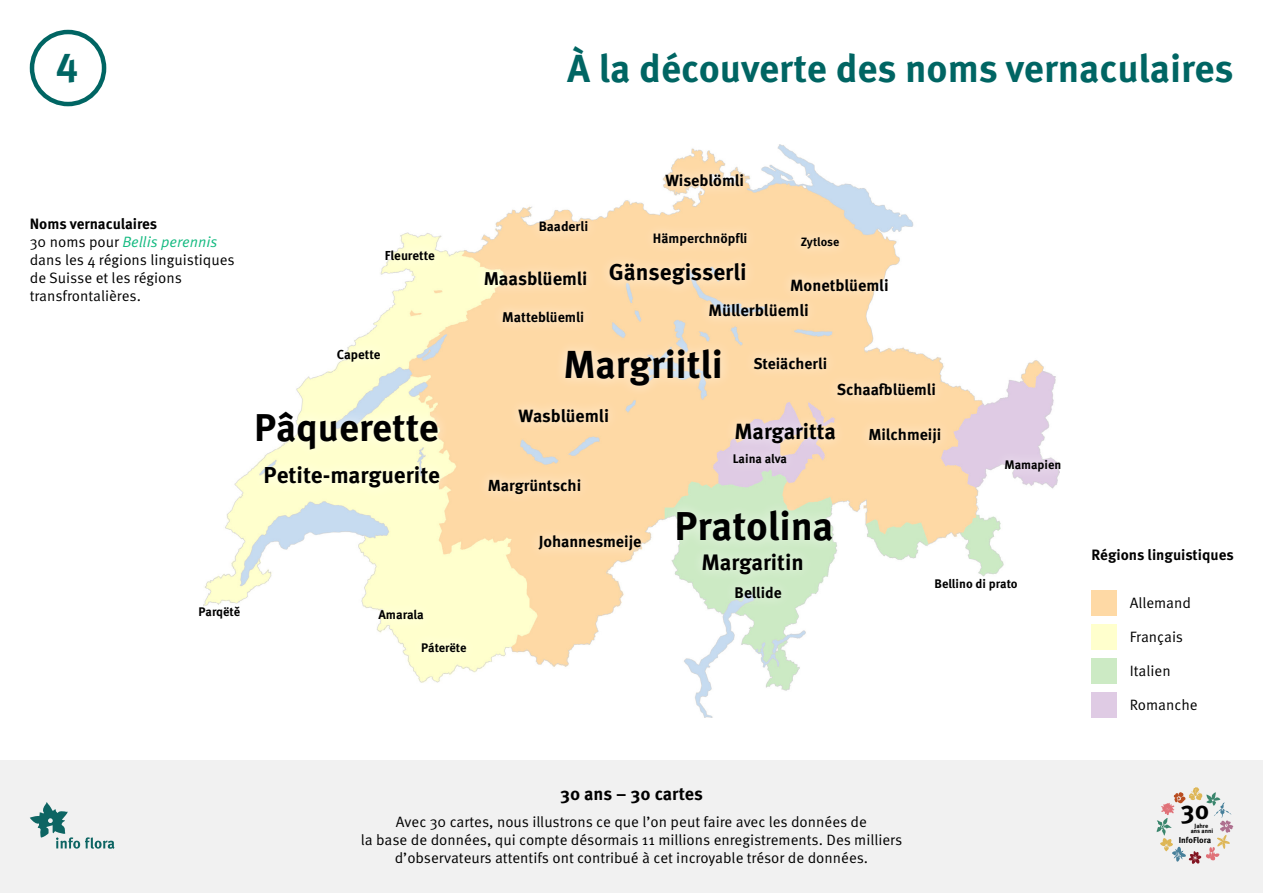
<style>
.page{position:relative;width:1263px;height:893px;background:#fff}
.page>*{position:absolute;margin:0;border:0;box-sizing:border-box;transform-origin:0 0}
.t1{font:700 40.5px "Meta Pro";color:#006563}
.t2{font:700 40.2px "Meta Pro";color:#000}
.t3{font:700 39px "Meta Pro";color:#006563}
.t4{font:700 39px "Meta Pro";color:#000}
.t5{font:700 38.7px "Meta Pro";color:#000}
.t6{font:700 25.8px "Meta Pro";color:#000}
.t7{font:700 23.1px "Meta Pro";color:#000}
.t8{font:700 22.95px "Meta Pro";color:#000}
.t9{font:700 22.35px "Meta Pro";color:#000}
.t10{font:700 22.05px "Meta Pro";letter-spacing:-.005em;color:#000}
.t11{font:700 18px "Meta Pro";color:#000}
.t12{font:700 17.7px "Meta Pro";letter-spacing:-.005em;color:#000}
.t13{font:700 16.5px "Meta Pro";color:#000}
.t14{font:700 16.2px "Meta Pro";color:#000}
.t15{font:700 16.05px "Meta Pro";color:#000}
.t16{font:700 15.9px "Meta Pro";color:#000}
.t17{font:700 15.6px "Meta Pro";color:#000}
.t18{font:700 15.45px "Meta Pro";color:#000}
.t19{font:15px/18px "Meta Pro Norm";color:#000;text-align:center}
.t20{font:700 15px "Meta Pro";color:#000}
.t21{font:15px "Meta Pro Norm Ita";color:#13ba80}
.t22{font:700 14.1px "Meta Pro";color:#000}
.t23{font:700 13.65px "Meta Pro";color:#000}
.t24{font:700 13.05px "Meta Pro";color:#000}
.t25{font:700 12.75px "Meta Pro";letter-spacing:-.005em;color:#000}
.t26{font:700 12.45px "Meta Pro";color:#000}
.t27{font:700 12px "Meta Pro";color:#000}
.t28{font:700 8.4px "Meta Pro";color:#000}
.t29{font:700 6.15px/5.7px "Meta Pro";color:#000;text-align:center}
.s1{font-family:"Meta Pro Norm";color:#000}
</style>
<div class="page">
<div style="left:30px;top:30px;width:76px;height:76px;border:4px solid #006563;border-radius:50%"></div>
<div style="left:0;top:760px;width:1263px;height:133px;background:#f1f1f1"></div>
<img style="left:204px;top:144px;width:854px;height:573px">
<div style="left:554px;top:339px;width:178px;height:58px;background:#fff;opacity:.7"></div>
<div style="left:599px;top:253px;width:157px;height:43px;background:#fff;opacity:.7"></div>
<div style="left:473px;top:261px;width:124px;height:35px;background:#fff;opacity:.7"></div>
<div style="left:780px;top:268px;width:119px;height:34px;background:#fff;opacity:.7"></div>
<div style="left:698px;top:293px;width:121px;height:34px;background:#fff;opacity:.7"></div>
<div style="left:743px;top:346px;width:95px;height:34px;background:#fff;opacity:.7"></div>
<div style="left:826px;top:372px;width:120px;height:34px;background:#fff;opacity:.7"></div>
<div style="left:858px;top:417px;width:94px;height:36px;background:#fff;opacity:.7"></div>
<div style="left:508px;top:398px;width:111px;height:35px;background:#fff;opacity:.7"></div>
<div style="left:478px;top:468px;width:113px;height:37px;background:#fff;opacity:.7"></div>
<div style="left:528px;top:524px;width:124px;height:36px;background:#fff;opacity:.7"></div>
<div style="left:655px;top:163px;width:99px;height:34px;background:#fff;opacity:.7"></div>
<div style="left:528px;top:210px;width:71px;height:32px;background:#fff;opacity:.7"></div>
<div style="left:492px;top:300px;width:103px;height:33px;background:#fff;opacity:.7"></div>
<div style="left:375px;top:239px;width:70px;height:32px;background:#fff;opacity:.7"></div>
<div style="left:326px;top:339px;width:65px;height:32px;background:#fff;opacity:.7"></div>
<div style="left:246px;top:401px;width:203px;height:58px;background:#fff;opacity:.7"></div>
<div style="left:254px;top:456px;width:196px;height:43px;background:#ffffd0"></div>
<div style="left:367px;top:599px;width:67px;height:32px;background:#fff;opacity:.7"></div>
<div style="left:411px;top:632px;width:66px;height:31px;background:#ffffcf"></div>
<div style="left:188px;top:595px;width:63px;height:33px;background:#fff"></div>
<div style="left:643px;top:222px;width:115px;height:34px;background:#fedbaa"></div>
<div style="left:790px;top:226px;width:60px;height:33px;background:#fedaa8"></div>
<div style="left:924px;top:567px;width:104px;height:33px;background:#fff"></div>
<div style="left:994px;top:450px;width:77px;height:32px;background:#fff;opacity:.7"></div>
<div style="left:722px;top:443px;width:75px;height:31px;background:#e1cfe5"></div>
<div style="left:724px;top:575px;width:68px;height:34px;background:#fff;opacity:.7"></div>
<div style="left:692px;top:543px;width:121px;height:43px;background:#d1ecca"></div>
<div style="left:725px;top:412px;width:121px;height:43px;background:#fff;opacity:.7"></div>
<div style="left:666px;top:500px;width:177px;height:52px;background:#fff;opacity:.7"></div>
<svg style="left:30px;top:802px;width:85px;height:47px"></svg>
<svg style="left:1157px;top:788px;width:76px;height:75px"></svg>
<div style="left:1091px;top:590px;width:26px;height:25px;background:#fed9a5"></div>
<div style="left:1091px;top:658px;width:26px;height:25px;background:#cceac4"></div>
<div style="left:1091px;top:624px;width:26px;height:25px;background:#ffffcd"></div>
<div style="left:1091px;top:692px;width:26px;height:25px;background:#dfcbe4"></div>
<h1 class="t1" style="left:55px;top:35px;width:25px">4</h1>
<h3 class="t3" style="left:567px;top:38px;width:668px">À la découverte des noms vernaculaires</h3>
<p class="t20" style="left:30px;top:212px;width:129px">Noms vernaculaires</p>
<p class="t21" style="left:30px;top:230px;width:189px"><span class="s1">30 noms pour</span> Bellis perennis</p>
<p class="t19" style="left:30px;top:250px;width:206px;text-align:left">dans les 4 régions linguistiques de Suisse et les régions transfrontalières.</p>
<p class="t24" style="left:385px;top:245px;width:52px">Fleurette</p>
<p class="t24" style="left:337px;top:344px;width:45px">Capette</p>
<h3 class="t5" style="left:254px;top:397px;width:186px">Pâquerette</h3>
<h3 class="t8" style="left:264px;top:457px;width:178px">Petite-marguerite</h3>
<p class="t26" style="left:199px;top:601px;width:43px">Parqëtě</p>
<p class="t25" style="left:378px;top:605px;width:47px">Amarala</p>
<p class="t26" style="left:421px;top:638px;width:47px">Páterëte</p>
<p class="t23" style="left:539px;top:215px;width:51px">Baaderli</p>
<p class="t14" style="left:665px;top:168px;width:80px">Wiseblömli</p>
<p class="t23" style="left:653px;top:227px;width:96px">Hämperchnöpfli</p>
<p class="t27" style="left:801px;top:233px;width:40px">Zytlose</p>
<h3 class="t7" style="left:484px;top:254px;width:265px"><sub>Maasblüemli</sub> Gänsegisserli</h3>
<p class="t14" style="left:790px;top:273px;width:100px">Monetblüemli</p>
<p class="t13" style="left:708px;top:298px;width:102px">Müllerblüemli</p>
<p class="t22" style="left:502px;top:306px;width:84px">Matteblüemli</p>
<h3 class="t4" style="left:563px;top:334px;width:161px">Margriitli</h3>
<p class="t12" style="left:519px;top:402px;width:92px">Wasblüemli</p>
<p class="t15" style="left:488px;top:473px;width:95px">Margrüntschi</p>
<p class="t17" style="left:753px;top:351px;width:75px">Steiächerli</p>
<p class="t16" style="left:837px;top:377px;width:101px">Schaafblüemli</p>
<p class="t16" style="left:868px;top:422px;width:75px">Milchmeiji</p>
<h3 class="t10" style="left:734px;top:414px;width:103px">Margaritta</h3>
<p class="t26" style="left:733px;top:449px;width:56px">Laina alva</p>
<p class="t15" style="left:539px;top:529px;width:104px">Johannesmeije</p>
<h2 class="t2" style="left:674px;top:495px;width:161px">Pratolina</h2>
<h3 class="t9" style="left:701px;top:545px;width:104px">Margaritin</h3>
<p class="t26" style="left:1004px;top:455px;width:58px">Mamapien</p>
<p class="t18" style="left:735px;top:580px;width:49px">Bellide</p>
<p class="t26" style="left:934px;top:573px;width:85px">Bellino di prato</p>
<p class="t11" style="left:560px;top:780px;width:144px">30 ans – 30 cartes</p>
<p class="t19" style="left:361px;top:812px;width:543px">Avec 30 cartes, nous illustrons ce que l’on peut faire avec les données de<br>la base de données, qui compte désormais 11 millions enregistrements. Des milliers d’observateurs attentifs ont contribué à cet incroyable trésor de données.</p>
<p class="t20" style="left:1091px;top:543px;width:144px">Régions linguistiques</p>
<p class="t19" style="left:1130px;top:593px;width:63px">Allemand</p>
<p class="t19" style="left:1130px;top:627px;width:55px">Français</p>
<p class="t19" style="left:1130px;top:661px;width:42px">Italien</p>
<p class="t19" style="left:1130px;top:695px;width:70px">Romanche</p>
<h3 class="t6" style="left:1180px;top:790px;width:30px">30</h3>
<p class="t29" style="left:1191px;top:822px;width:24px">Jahre ans anni</p>
<p class="t28" style="left:1179px;top:833px;width:34px">InfoFlora</p>
</div>
